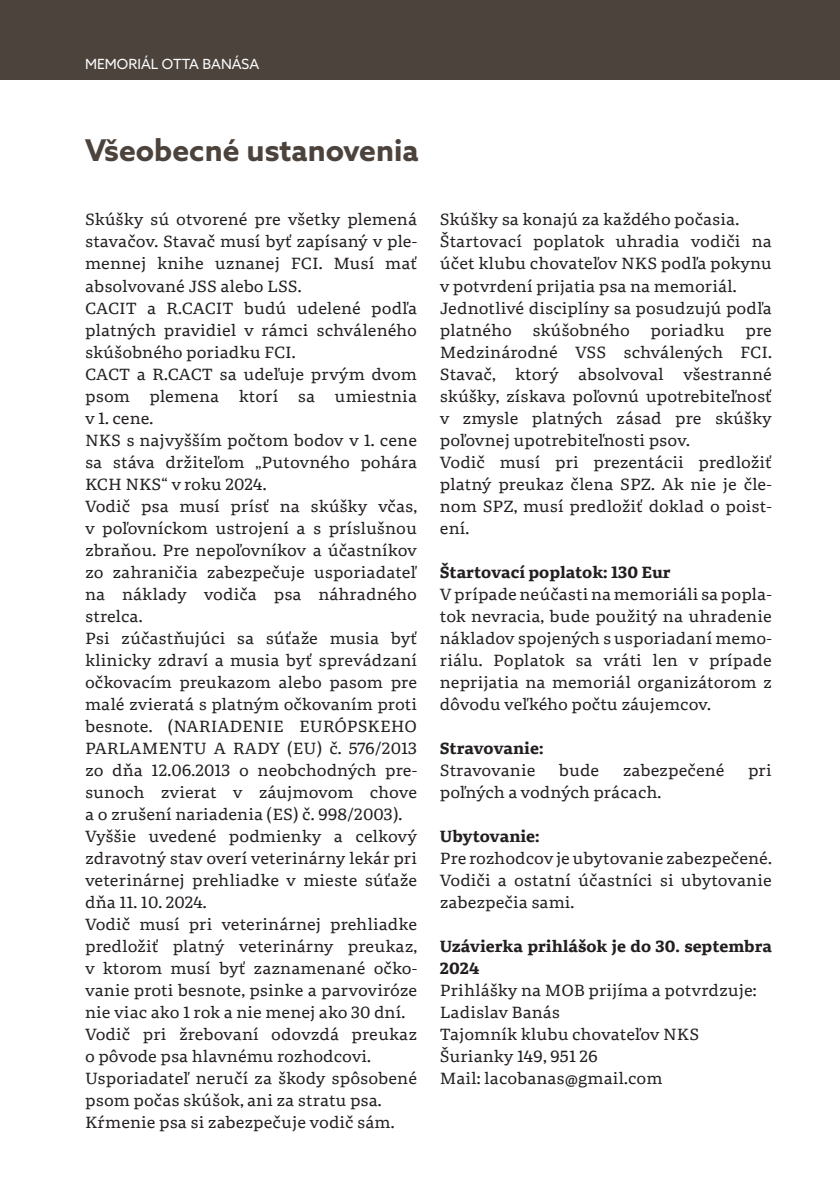
<style>
.page{position:relative;width:840px;height:1191px;background:#fff}
.page>*{position:absolute;margin:0;border:0;box-sizing:border-box;transform-origin:0 0}
.t1{font:700 30px "Azo Sans";color:#4c433c}
.t2{font:16px/22px "Portada Text";color:#231f20}
.t3{font:700 16px/22px "Portada Text";color:#231f20}
.t4{font:14px "Azo Sans";color:#fff}
</style>
<div class="page">
<div style="left:0;top:0;width:839px;height:80px;background:#4c433c"></div>
<p class="t4" style="left:85px;top:55px;width:175px">MEM ORIÁL OTTA BANÁSA</p>
<h1 class="t1" style="left:85px;top:131px;width:335px">Všeobecné ustanovenia</h1>
<p class="t2" style="left:85px;top:208px;width:333px">Skúšky sú otvorené pre všetky plemená stavačov. Stavač musí byť zapísaný v ple&shy;mennej knihe uznanej FCI. Musí mať absolvované JSS alebo LSS.<br>CACIT a R.CACIT budú udelené podľa platných pravidiel v rámci schváleného skúšobného poriadku FCI.<br>CACT a R.CACT sa udeľuje prvým dvom psom plemena ktorí sa umiestnia v 1. cene.<br>NKS s najvyšším počtom bodov v 1. cene sa stáva držiteľom „Putovného pohára KCH NKS“ v roku 2024.<br>Vodič psa musí prísť na skúšky včas, v poľovníckom ustrojení a s príslušnou zbraňou. Pre nepoľovníkov a účastníkov zo zahraničia zabezpečuje usporiadateľ na náklady vodiča psa náhradného strelca.<br>Psi zúčastňujúci sa súťaže musia byť klinicky zdraví a musia byť sprevádzaní očkovacím preukazom alebo pasom pre malé zvieratá s platným očkovaním proti besnote. (NARIADENIE EURÓPSKEHO PARLAMENTU A RADY (EU) č. 576/2013 zo dňa 12.06.2013 o neobchodných pre&shy;sunoch zvierat v záujmovom chove a o zrušení nariadenia (ES) č. 998/2003).<br>Vyššie uvedené podmienky a celkový zdravotný stav overí veterinárny lekár pri veterinárnej prehliadke v mieste súťaže dňa 11. 10. 2024.<br>Vodič musí pri veterinárnej prehliadke predložiť platný veterinárny preukaz, v ktorom musí byť zaznamenané očko&shy;vanie proti besnote, psinke a parvoviróze nie viac ako 1 rok a nie menej ako 30 dní.<br>Vodič pri žrebovaní odovzdá preukaz o pôvode psa hlavnému rozhodcovi.<br>Usporiadateľ neručí za škody spôsobené psom počas skúšok, ani za stratu psa.<br>Kŕmenie psa si zabezpečuje vodič sám.</p>
<p class="t2" style="left:439px;top:208px;width:333px">Skúšky sa konajú za každého počasia.<br>Štartovací poplatok uhradia vodiči na účet klubu chovateľov NKS podľa pokynu v potvrdení prijatia psa na memoriál.<br>Jednotlivé disciplíny sa posudzujú podľa platného</p>
<p class="t2" style="left:532px;top:318px;width:99px">skúšobného</p>
<p class="t2" style="left:650px;top:318px;width:76px">poriadku</p>
<p class="t2" style="left:439px;top:318px;width:333px;text-indent:305px">pre<br>Medzinárodné VSS schválených FCI.<br>Stavač, ktorý absolvoval všestranné skúšky, získava poľovnú upotrebiteľnosť v zmysle platných zásad pre skúšky poľovnej upotrebiteľnosti psov.<br>Vodič musí pri prezentácii predložiť platný preukaz člena SPZ. Ak nie je čle&shy;nom SPZ, musí predložiť doklad o poist&shy;ení.</p>
<p class="t3" style="left:439px;top:560px;width:232px">Štartovací poplatok: 130 Eur</p>
<p class="t2" style="left:439px;top:582px;width:333px;text-align:justify">V prípade neúčasti na memoriáli sa popla&shy;tok nevracia, bude použitý na uhradenie nákladov spojených s usporiadaní memo&shy;riálu. Poplatok sa vráti len v prípade neprijatia na memoriál organizátorom z dôvodu veľkého počtu záujemcov.</p>
<p class="t3" style="left:439px;top:736px;width:105px">Stravovanie:</p>
<p class="t2" style="left:439px;top:758px;width:97px">Stravovanie</p>
<p class="t2" style="left:558px;top:758px;width:42px">bude</p>
<p class="t2" style="left:622px;top:758px;width:103px">zabezpečené</p>
<p class="t2" style="left:747px;top:758px;width:25px">pri</p>
<p class="t2" style="left:439px;top:780px;width:223px">poľných a vodných prácach.</p>
<p class="t3" style="left:439px;top:824px;width:101px">Ubytovanie:</p>
<p class="t2" style="left:439px;top:846px;width:333px;text-align:justify">Pre rozhodcov je ubytovanie zabezpečené.<br>Vodiči a ostatní účastníci si ubytovanie zabezpečia sami.</p>
<p class="t3" style="left:439px;top:934px;width:333px">Uzávierka prihlášok je do 30. septembra<br>2024</p>
<p class="t2" style="left:439px;top:978px;width:318px">Prihlášky na MOB prijíma a potvrdzuje:<br>Ladislav Banás<br>Tajomník klubu chovateľov NKS<br>Šurianky 149, 951 26<br>Mail: lacobanas@gmail.com</p>
</div>
